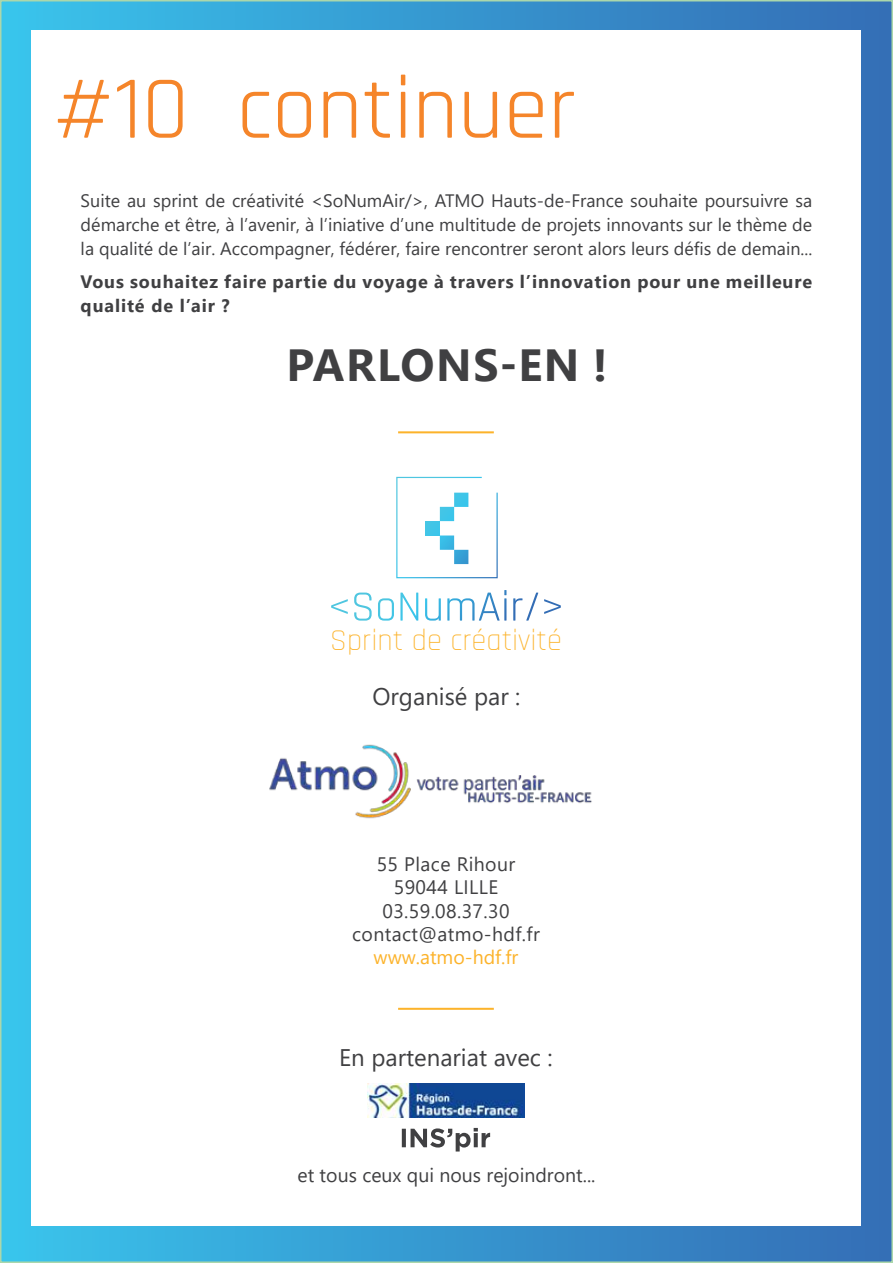
<style>
.page{position:relative;width:893px;height:1263px;background:#fff}
.page>*{position:absolute;margin:0;border:0;box-sizing:border-box;transform-origin:0 0}
.t1{font:90px "Rajdhani";color:#f5852a}
.t2{font:700 45px "Segoe UI";letter-spacing:.025em;color:#404042}
.t3{font:300 30.45px "Rajdhani";color:#fcb32b}
.t4{font:24px "Segoe UI";color:#404042}
.t5{font:19.5px/23.4px "Segoe UI";letter-spacing:.02em;color:#404042;text-align:center}
.t6{font:19.5px "Segoe UI";color:#404042}
.t7{font:19.5px "Segoe UI";color:#fcb32b}
.t8{font:18px/24px "Segoe UI";color:#404042;text-align:justify}
.t9{font:700 18px/24px "Segoe UI";letter-spacing:.05em;color:#404042}
</style>
<div class="page">
<div style="left:1px;top:1px;width:891px;height:1261px;background:linear-gradient(to right,#3fc5ec,#3a70b7)"></div>
<div style="left:31px;top:30px;width:830px;height:1195px;background:#fff"></div>
<svg style="left:402px;top:1128px;width:88px;height:23px"></svg>
<img style="left:367px;top:1083px;width:157px;height:34px">
<hr style="left:398px;top:431px;width:96px;height:2px;background:#fcb32b">
<hr style="left:398px;top:1008px;width:96px;height:2px;background:#fcb32b">
<img style="left:269px;top:744px;width:323px;height:75px">
<svg style="left:331px;top:599px;width:17px;height:15px"></svg>
<svg style="left:354px;top:593px;width:18px;height:28px"></svg>
<svg style="left:378px;top:598px;width:16px;height:23px"></svg>
<svg style="left:400px;top:593px;width:18px;height:28px"></svg>
<svg style="left:425px;top:598px;width:16px;height:23px"></svg>
<svg style="left:447px;top:590px;width:59px;height:31px"></svg>
<svg style="left:513px;top:593px;width:25px;height:28px"></svg>
<svg style="left:544px;top:599px;width:17px;height:15px"></svg>
<svg style="left:396px;top:476px;width:102px;height:103px"></svg>
<h1 class="t1" style="left:53px;top:58px;width:525px">#10 continuer</h1>
<p class="t8" style="left:81px;top:187px;width:733px">Suite au sprint de créativité &lt;SoNumAir/&gt;, ATMO Hauts-de-France souhaite poursuivre sa démarche et être, à l’avenir, à l’iniative d’une multitude de projets innovants sur le thème de la qualité de l’air. Accompagner, fédérer, faire rencontrer seront alors leurs défis de demain...</p>
<p class="t9" style="left:81px;top:268px;width:733px">Vous souhaitez faire partie du voyage à travers l’innovation pour une meilleure qualité de l’air ?</p>
<h2 class="t2" style="left:286px;top:323px;width:147px">Parlons</h2>
<h2 class="t2" style="left:499px;top:323px;width:110px">-en !</h2>
<h3 class="t3" style="left:330px;top:623px;width:234px">Sprint de créativité</h3>
<h3 class="t4" style="left:372px;top:674px;width:149px">Organisé par :</h3>
<p class="t5" style="left:352px;top:850px;width:189px">55 Place Rihour<br>59044 LILLE<br>03.59.08.37.30 contact@atmo-hdf.fr</p>
<p class="t7" style="left:374px;top:939px;width:146px">www.atmo-hdf.fr</p>
<h3 class="t4" style="left:339px;top:1035px;width:215px">En partenariat avec :</h3>
<p class="t6" style="left:297px;top:1157px;width:299px">et tous ceux qui nous rejoindront...</p>
</div>
